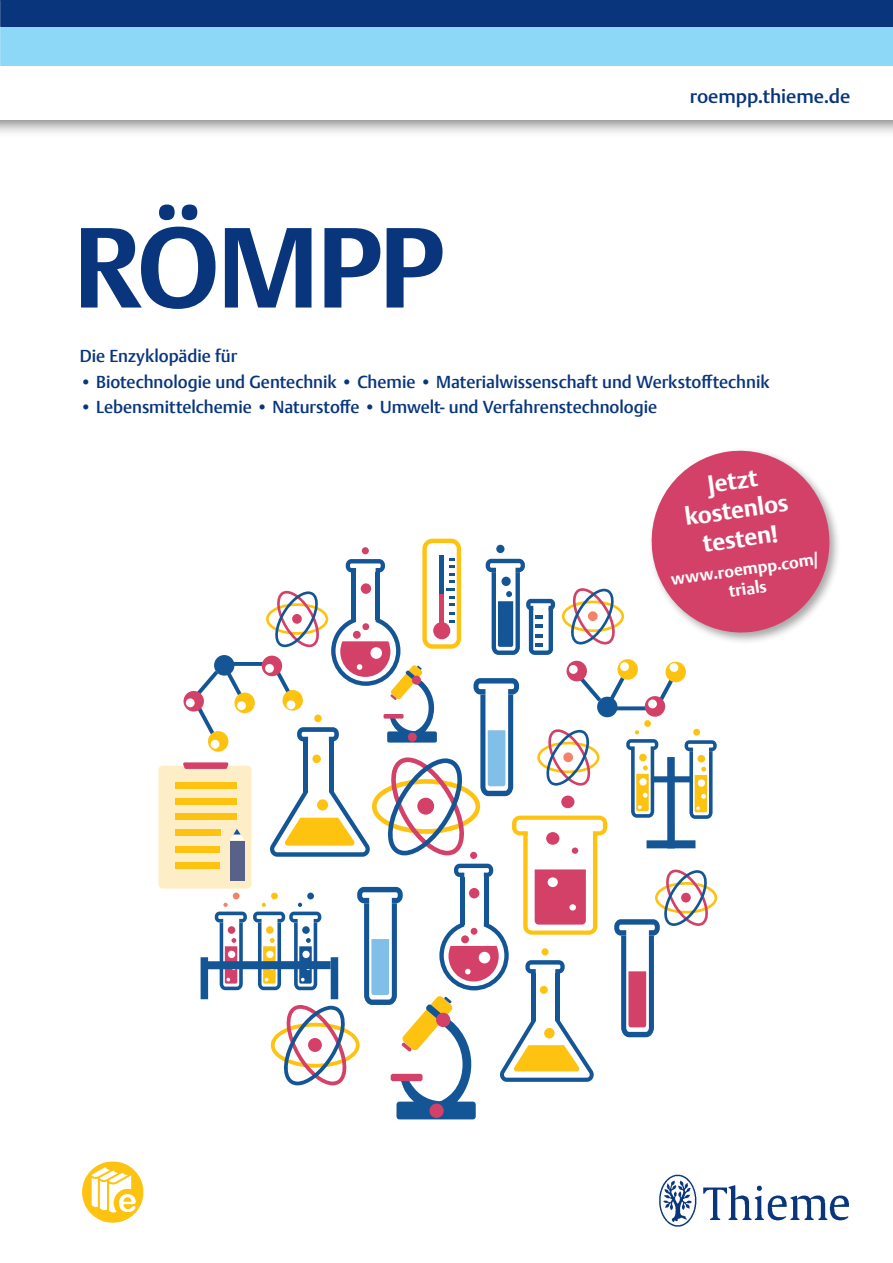
<style>
.page{position:relative;width:893px;height:1263px;background:#fff}
.page>*{position:absolute;margin:0;border:0;box-sizing:border-box;transform-origin:0 0}
.t1{font:700 112.5px "Thieme Argo 2008";letter-spacing:-.02em;color:#08357c}
.t2{font:700 24px/28.8px "Thieme Argo 2011";color:#fff;text-align:center}
.t3{font:500 19.5px "Thieme Argo 2011";letter-spacing:-.005em;color:#08357c}
.t4{font:500 17.25px "Thieme Argo 2008";color:#08357c}
.t5{font:700 16.5px/19.8px "Thieme Argo 2011";color:#fff;text-align:center}
.s1{font-family:"Thieme Argo 2011";font-weight:300}
</style>
<div class="page">
<svg style="left:215px;top:903px;width:32px;height:87px"></svg>
<div style="left:233px;top:892px;width:7px;height:7px;background:#f48168;border-radius:50%"></div>
<div style="left:201px;top:957px;width:7px;height:42px;background:#145596"></div>
<div style="left:206px;top:961px;width:125px;height:8px;background:#145596"></div>
<div style="left:158px;top:766px;width:93px;height:123px;background:#feeec8;border-radius:4px"></div>
<div style="left:175px;top:782px;width:62px;height:7px;background:#fec210"></div>
<div style="left:175px;top:797px;width:62px;height:7px;background:#fec210"></div>
<div style="left:176px;top:813px;width:61px;height:7px;background:#fec210"></div>
<div style="left:175px;top:829px;width:45px;height:7px;background:#fec210"></div>
<div style="left:176px;top:846px;width:44px;height:6px;background:#fec210"></div>
<div style="left:175px;top:862px;width:45px;height:7px;background:#fec210"></div>
<svg style="left:183px;top:762px;width:46px;height:7px"></svg>
<div style="left:230px;top:841px;width:15px;height:40px;background:#586188"></div>
<svg style="left:230px;top:829px;width:14px;height:11px"></svg>
<div style="left:396px;top:1101px;width:80px;height:18px;background:#145596;border-radius:3px"></div>
<div style="left:429px;top:1103px;width:15px;height:15px;background:#d44168;border-radius:50%"></div>
<svg style="left:227px;top:669px;width:14px;height:26px"></svg>
<svg style="left:234px;top:662px;width:19px;height:4px"></svg>
<div style="left:234px;top:692px;width:21px;height:21px;background:#fec210;border-radius:50%"></div>
<div style="left:214px;top:655px;width:20px;height:21px;background:#145596;border-radius:50%"></div>
<svg style="left:183px;top:671px;width:35px;height:65px"></svg>
<div style="left:186px;top:698px;width:9px;height:9px;background:#fff;border-radius:50%"></div>
<div style="left:237px;top:701px;width:9px;height:9px;background:#fff;border-radius:50%"></div>
<div style="left:208px;top:731px;width:20px;height:21px;background:#fec210;border-radius:50%"></div>
<svg style="left:210px;top:739px;width:10px;height:10px"></svg>
<div style="left:0;top:0;width:893px;height:138px;background:#231f20;opacity:.6"></div>
<div style="left:0;top:0;width:893px;height:119px;background:#fff"></div>
<div style="left:0;top:26px;width:893px;height:39px;background:#8dd7f7"></div>
<div style="left:0;top:0;width:893px;height:26px;background:#08357c"></div>
<img style="left:659px;top:1174px;width:190px;height:53px">
<div style="left:648px;top:447px;width:194px;height:198px;background:#231f20;opacity:.4"></div>
<svg style="left:253px;top:447px;width:582px;height:664px"></svg>
<svg style="left:82px;top:1161px;width:61px;height:62px"></svg>
<h1 class="t1" style="left:74px;top:192px;width:372px">RÖMPP</h1>
<p class="t3" style="left:690px;top:83px;width:162px">roempp.thieme.de</p>
<p class="t4" style="left:80px;top:345px;width:159px">Die Enzyklopädie für</p>
<p class="t4" style="left:80px;top:370px;width:691px"><span class="s1">•</span> Biotechnologie und Gentechnik <span class="s1">•</span> Chemie <span class="s1">•</span> Materialwissenschaft und Werkstofftechnik</p>
<p class="t4" style="left:80px;top:396px;width:579px"><span class="s1">•</span> Lebensmittelchemie <span class="s1">•</span> Naturstoffe <span class="s1">•</span> Umwelt- und Verfahrenstechnologie</p>
<h2 class="t2" style="left:679px;top:474px;width:106px;rotate:-8deg">Jetzt kostenlos testen!</h2>
<p class="t5" style="left:670px;top:569px;width:151px;rotate:-8deg">www.roempp.com/ trials</p>
</div>
